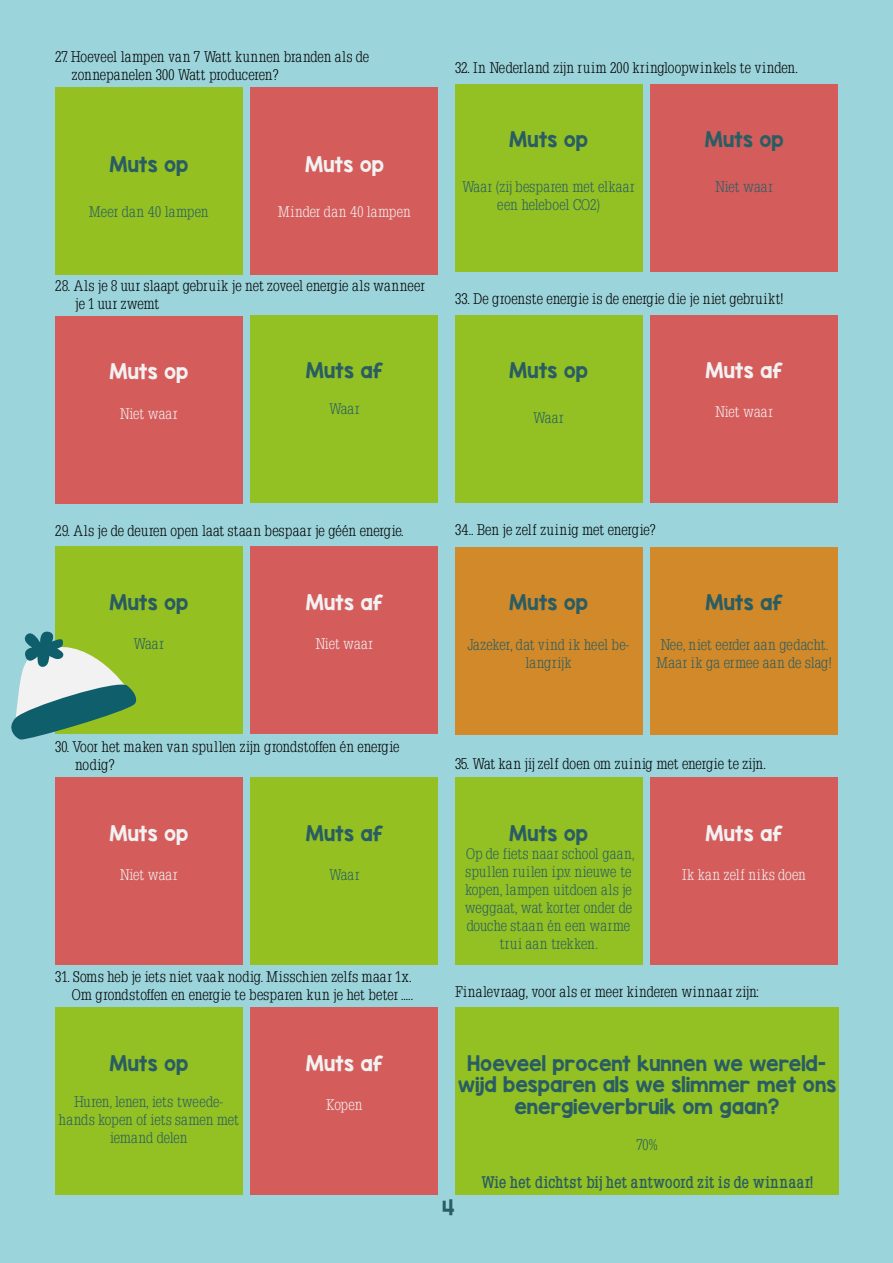
<style>
.page{position:relative;width:893px;height:1263px;background:#9cd4db}
.page>*{position:absolute;margin:0;border:0;box-sizing:border-box;transform-origin:0 0}
.t1{font:18px/21.6px "KG Blank Space Solid";color:#295d63;text-align:center}
.t2{font:18px "KG Blank Space Solid";color:#f2f2f2}
.t3{font:18px "KG Blank Space Solid";color:#295b61}
.t4{font:700 16.5px "Napoleon";color:#295d63}
.t5{font:300 15px/18px "Napoleon";color:#000}
.t6{font:300 15px/18px "Napoleon";color:#295d63;text-align:center}
.t7{font:300 15px/18px "Napoleon";letter-spacing:-.02em;color:#000}
.t8{font:300 15px/18px "Napoleon";letter-spacing:-.025em;color:#000}
.t9{font:300 15px/18px "Napoleon";letter-spacing:-.025em;color:#295d63;text-align:center}
.t10{font:300 15px "Napoleon";color:#f2f2f2}
.t11{font:300 15px "Napoleon";letter-spacing:.03em;color:#f2f2f2}
.t12{font:300 15px "Napoleon";color:#295b61}
</style>
<div class="page">
<div style="left:55px;top:87px;width:187px;height:187px;background:#94c121"></div>
<div style="left:251px;top:87px;width:187px;height:187px;background:#d45d5c"></div>
<div style="left:55px;top:316px;width:187px;height:187px;background:#d45d5c"></div>
<div style="left:251px;top:315px;width:187px;height:187px;background:#93c123"></div>
<div style="left:55px;top:547px;width:187px;height:187px;background:#94c121"></div>
<div style="left:251px;top:547px;width:187px;height:187px;background:#d45d5c"></div>
<div style="left:455px;top:84px;width:187px;height:187px;background:#93c123"></div>
<div style="left:651px;top:84px;width:187px;height:187px;background:#d45d5c"></div>
<div style="left:455px;top:315px;width:187px;height:187px;background:#93c123"></div>
<div style="left:651px;top:315px;width:187px;height:187px;background:#d45d5c"></div>
<div style="left:455px;top:547px;width:187px;height:187px;background:#d28929"></div>
<div style="left:651px;top:547px;width:187px;height:187px;background:#d28929"></div>
<div style="left:55px;top:778px;width:187px;height:187px;background:#d45d5c"></div>
<div style="left:251px;top:778px;width:187px;height:187px;background:#94c121"></div>
<div style="left:455px;top:778px;width:187px;height:187px;background:#93c123"></div>
<div style="left:651px;top:778px;width:187px;height:187px;background:#d45d5c"></div>
<svg style="left:11px;top:631px;width:126px;height:109px"></svg>
<div style="left:55px;top:1008px;width:187px;height:187px;background:#93c123"></div>
<div style="left:251px;top:1008px;width:187px;height:187px;background:#d45d5c"></div>
<div style="left:455px;top:1008px;width:384px;height:187px;background:#93c123"></div>
<p class="t8" style="left:72px;top:47px;width:299px;text-indent:-17px">27. Hoeveel lampen van 7 Watt kunnen branden als de zonnepanelen 300 Watt produceren?</p>
<p class="t1" style="left:109px;top:153px;width:81px">Muts op</p>
<p class="t6" style="left:89px;top:202px;width:121px">Meer dan 40 lampen</p>
<p class="t2" style="left:305px;top:152px;width:81px">Muts op</p>
<p class="t10" style="left:278px;top:203px;width:134px">Minder dan 40 lampen</p>
<p class="t5" style="left:75px;top:277px;width:351px;text-indent:-20px">28. Als je 8 uur slaapt gebruik je net zoveel energie als wanneer je 1 uur zwemt</p>
<p class="t2" style="left:109px;top:359px;width:81px">Muts op</p>
<p class="t10" style="left:120px;top:405px;width:59px">Niet waar</p>
<p class="t1" style="left:305px;top:359px;width:80px">Muts af</p>
<p class="t6" style="left:329px;top:399px;width:32px">Waar</p>
<p class="t5" style="left:455px;top:59px;width:344px">32. In Nederland zijn ruim 200 kringloopwinkels te vinden.</p>
<p class="t1" style="left:509px;top:128px;width:81px">Muts op</p>
<p class="t6" style="left:462px;top:177px;width:174px">Waar (zij besparen met elkaar een heleboel CO2)</p>
<p class="t1" style="left:704px;top:128px;width:81px">Muts op</p>
<p class="t6" style="left:715px;top:177px;width:59px">Niet waar</p>
<p class="t5" style="left:455px;top:290px;width:330px">33. De groenste energie is de energie die je niet gebruikt!</p>
<p class="t1" style="left:509px;top:359px;width:81px">Muts op</p>
<p class="t6" style="left:533px;top:408px;width:32px">Waar</p>
<p class="t2" style="left:705px;top:358px;width:80px">Muts af</p>
<p class="t10" style="left:715px;top:404px;width:59px">Niet waar</p>
<p class="t5" style="left:55px;top:522px;width:350px">29. Als je de deuren open laat staan bespaar je géén energie.</p>
<p class="t3" style="left:109px;top:590px;width:81px">Muts op</p>
<p class="t12" style="left:134px;top:635px;width:32px">Waar</p>
<p class="t2" style="left:305px;top:590px;width:80px">Muts af</p>
<p class="t10" style="left:315px;top:635px;width:59px">Niet waar</p>
<p class="t7" style="left:75px;top:738px;width:326px;text-indent:-20px">30. Voor het maken van spullen zijn grondstoffen én energie nodig?</p>
<p class="t2" style="left:109px;top:821px;width:81px">Muts op</p>
<p class="t10" style="left:120px;top:866px;width:59px">Niet waar</p>
<p class="t1" style="left:305px;top:822px;width:80px">Muts af</p>
<p class="t6" style="left:329px;top:866px;width:32px">Waar</p>
<p class="t5" style="left:55px;top:968px;width:359px;text-align:right">31. Soms heb je iets niet vaak nodig. Misschien zelfs maar 1x.<br>Om grondstoffen en energie te besparen kun je het beter .....</p>
<p class="t1" style="left:109px;top:1052px;width:81px">Muts op</p>
<p class="t9" style="left:59px;top:1092px;width:182px">Huren, lenen, iets tweede&shy;hands kopen of iets samen met iemand delen</p>
<p class="t2" style="left:305px;top:1051px;width:80px">Muts af</p>
<p class="t10" style="left:326px;top:1096px;width:38px">Kopen</p>
<p class="t5" style="left:455px;top:521px;width:202px">34.. Ben je zelf zuinig met energie?</p>
<p class="t1" style="left:509px;top:591px;width:81px">Muts op</p>
<p class="t6" style="left:467px;top:635px;width:164px">Jazeker, dat vind ik heel be&shy;langrijk</p>
<p class="t1" style="left:705px;top:591px;width:80px">Muts af</p>
<p class="t6" style="left:656px;top:635px;width:177px;text-align:left">Nee, niet eerder aan gedacht.<br>Maar ik ga ermee aan de slag!</p>
<p class="t7" style="left:455px;top:754px;width:312px">35. Wat kan jij zelf doen om zuinig met energie te zijn.</p>
<p class="t1" style="left:509px;top:822px;width:81px">Muts op</p>
<p class="t6" style="left:465px;top:844px;width:171px">Op de fiets naar school gaan, spullen ruilen i.p.v. nieuwe te kopen, lampen uitdoen als je weggaat, wat korter onder de douche staan én een warme trui aan trekken.</p>
<p class="t2" style="left:705px;top:821px;width:80px">Muts af</p>
<p class="t11" style="left:682px;top:866px;width:125px">Ik kan zelf niks doen</p>
<p class="t5" style="left:455px;top:983px;width:307px">Finalevraag, voor als er meer kinderen winnaar zijn:</p>
<p class="t1" style="left:458px;top:1052px;width:380px">Hoeveel procent kunnen we wereld&shy;wijd besparen als we slimmer met ons energieverbruik om gaan?</p>
<p class="t6" style="left:636px;top:1135px;width:22px">70%</p>
<p class="t4" style="left:481px;top:1173px;width:333px">Wie het dichtst bij het antwoord zit is de winnaar!</p>
<p class="t1" style="left:442px;top:1196px;width:14px">4</p>
</div>
